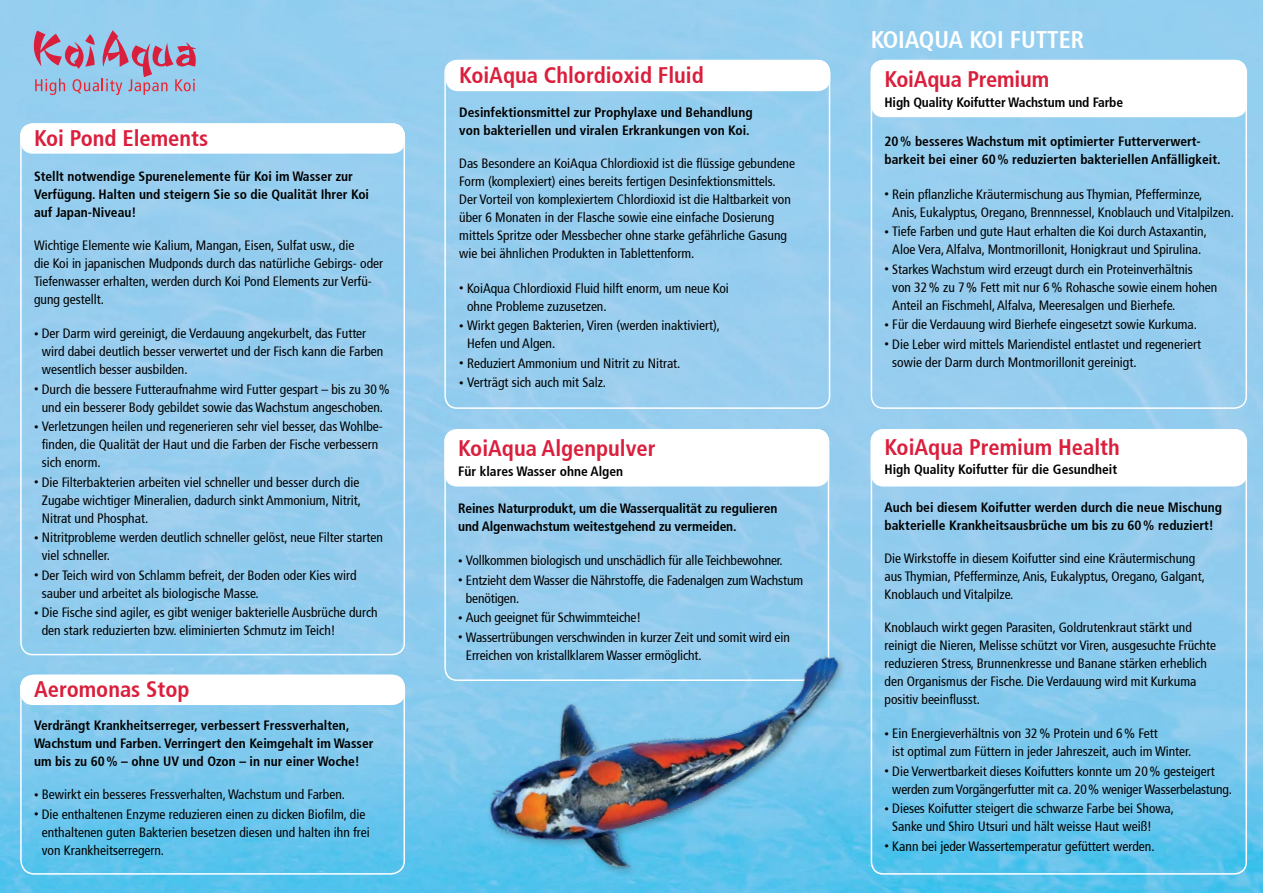
<style>
.page{position:relative;width:1263px;height:893px;background:#fff}
.page>*{position:absolute;margin:0;border:0;box-sizing:border-box;transform-origin:0 0}
.t1{font:700 condensed 24px "Frutiger 67";color:#fff}
.t2{font:700 condensed 22.5px "Frutiger 67";color:#da1f3d}
.t3{font:condensed 13.5px/18px "Frutiger 57";color:#000}
.t4{font:700 condensed 13.5px/18px "Frutiger 67";color:#000}
.s1{font-family:"Frutiger LT";font-size:9px}
</style>
<div class="page">
<img style="left:0;top:0;width:1263px;height:893px">
<svg style="left:34px;top:30px;width:163px;height:65px;background:#a6a3c3"></svg>
<div style="left:20px;top:675px;width:385px;height:30px;background:#fff;border-radius:13px"></div>
<div style="left:20px;top:123px;width:385px;height:31px;background:#fff;border-radius:13px"></div>
<div style="left:20px;top:123px;width:385px;height:532px;border:2px solid #fff;border-radius:12px"></div>
<div style="left:20px;top:675px;width:385px;height:200px;border:2px solid #fff;border-radius:14px"></div>
<div style="left:444px;top:60px;width:386px;height:349px;border:2px solid #fff;border-radius:12px"></div>
<div style="left:445px;top:60px;width:385px;height:31px;background:#fff;border-radius:13px"></div>
<div style="left:871px;top:429px;width:376px;height:57px;background:#fff;border-radius:13px"></div>
<div style="left:444px;top:429px;width:385px;height:57px;background:#fff;border-radius:13px"></div>
<div style="left:871px;top:60px;width:376px;height:57px;background:#fff;border-radius:13px"></div>
<div style="left:871px;top:60px;width:376px;height:349px;border:2px solid #fff;border-radius:12px"></div>
<img style="left:452px;top:604px;width:439px;height:289px">
<h2 class="t2" style="left:34px;top:125px;width:176px">Koi Pond Elements</h2>
<p class="t4" style="left:34px;top:167px;width:337px">Stellt notwendige Spurenelemente für Koi im Wasser zur<br>Verfügung. Halten und steigern Sie so die Qualität Ihrer Koi auf Japan-Niveau!</p>
<p class="t3" style="left:34px;top:236px;width:351px">Wichtige Elemente wie Kalium, Mangan, Eisen, Sulfat usw., die<br>die Koi in japanischen Mudponds durch das natürliche Gebirgs- oder Tiefenwasser erhalten, werden durch Koi Pond Elements zur Verfü&shy;gung gestellt.</p>
<p class="t3" style="left:42px;top:325px;width:343px;text-indent:-8px"><span class="s1">•</span> Der Darm wird gereinigt, die Verdauung angekurbelt, das Futter wird dabei deutlich besser verwertet und der Fisch kann die Farben wesentlich besser ausbilden.</p>
<p class="t3" style="left:34px;top:380px;width:357px;text-align:center"><span class="s1">•</span> Durch die bessere Futteraufnahme wird Futter gespart – bis zu 30% und ein besserer Body gebildet sowie das Wachstum angeschoben.</p>
<p class="t3" style="left:42px;top:418px;width:343px;text-indent:-8px"><span class="s1">•</span> Verletzungen heilen und regenerieren sehr viel besser, das Wohlbe&shy;finden, die Qualität der Haut und die Farben der Fische verbessern sich enorm.</p>
<p class="t3" style="left:42px;top:473px;width:321px;text-indent:-8px"><span class="s1">•</span> Die Filterbakterien arbeiten viel schneller und besser durch die<br>Zugabe wichtiger Mineralien, dadurch sinkt Ammonium, Nitrit,<br>Nitrat und Phosphat.</p>
<p class="t3" style="left:42px;top:529px;width:343px;text-indent:-8px"><span class="s1">•</span> Nitritprobleme werden deutlich schneller gelöst, neue Filter starten viel schneller.</p>
<p class="t3" style="left:42px;top:566px;width:316px;text-indent:-8px"><span class="s1">•</span> Der Teich wird von Schlamm befreit, der Boden oder Kies wird sauber und arbeitet als biologische Masse.</p>
<p class="t3" style="left:42px;top:604px;width:338px;text-indent:-8px"><span class="s1">•</span> Die Fische sind agiler, es gibt weniger bakterielle Ausbrüche durch den stark reduzierten bzw. eliminierten Schmutz im Teich!</p>
<h2 class="t2" style="left:34px;top:676px;width:157px">Aeromonas Stop</h2>
<p class="t4" style="left:34px;top:717px;width:341px">Verdrängt Krankheitserreger, verbessert Fressverhalten,<br>Wachstum und Farben. Verringert den Keimgehalt im Wasser um bis zu 60% – ohne UV und Ozon – in nur einer Woche!</p>
<p class="t3" style="left:34px;top:786px;width:313px"><span class="s1">•</span> Bewirkt ein besseres Fressverhalten, Wachstum und Farben.</p>
<p class="t3" style="left:42px;top:805px;width:330px;text-indent:-8px"><span class="s1">•</span> Die enthaltenen Enzyme reduzieren einen zu dicken Biofilm, die enthaltenen guten Bakterien besetzen diesen und halten ihn frei von Krankheitserregern.</p>
<h2 class="t2" style="left:459px;top:62px;width:246px">KoiAqua Chlordioxid Fluid</h2>
<p class="t4" style="left:459px;top:103px;width:295px">Desinfektionsmittel zur Prophylaxe und Behandlung von bakteriellen und viralen Erkrankungen von Koi.</p>
<p class="t3" style="left:459px;top:154px;width:337px">Das Besondere an KoiAqua Chlordioxid ist die flüssige gebundene Form (komplexiert) eines bereits fertigen Desinfektionsmittels.<br>Der Vorteil von komplexiertem Chlordioxid ist die Haltbarkeit von über 6 Monaten in der Flasche sowie eine einfache Dosierung mittels Spritze oder Messbecher ohne starke gefährliche Gasung wie bei ähnlichen Produkten in Tablettenform.</p>
<p class="t3" style="left:467px;top:279px;width:263px;text-indent:-8px"><span class="s1">•</span> KoiAqua Chlordioxid Fluid hilft enorm, um neue Koi ohne Probleme zuzusetzen.</p>
<p class="t3" style="left:467px;top:316px;width:255px;text-indent:-8px"><span class="s1">•</span> Wirkt gegen Bakterien, Viren (werden inaktiviert),<br>Hefen und Algen.</p>
<p class="t3" style="left:459px;top:354px;width:223px"><span class="s1">•</span> Reduziert Ammonium und Nitrit zu Nitrat.</p>
<p class="t3" style="left:459px;top:373px;width:148px"><span class="s1">•</span> Verträgt sich auch mit Salz.</p>
<h2 class="t2" style="left:458px;top:435px;width:199px">KoiAqua Algenpulver</h2>
<p class="t4" style="left:458px;top:462px;width:167px">Für klares Wasser ohne Algen</p>
<p class="t4" style="left:458px;top:499px;width:321px">Reines Naturprodukt, um die Wasserqualität zu regulieren und Algenwachstum weitestgehend zu vermeiden.</p>
<p class="t3" style="left:458px;top:552px;width:326px"><span class="s1">•</span> Vollkommen biologisch und unschädlich für alle Teichbewohner.</p>
<p class="t3" style="left:466px;top:571px;width:339px;text-indent:-8px"><span class="s1">•</span> Entzieht dem Wasser die Nährstoffe, die Fadenalgen zum Wachstum benötigen.</p>
<p class="t3" style="left:458px;top:609px;width:184px"><span class="s1">•</span> Auch geeignet für Schwimmteiche!</p>
<p class="t3" style="left:466px;top:628px;width:325px;text-indent:-8px"><span class="s1">•</span> Wassertrübungen verschwinden in kurzer Zeit und somit wird ein<br>Erreichen von kristallklarem Wasser ermöglicht.</p>
<h1 class="t1" style="left:871px;top:25px;width:215px">KOIAQUA KOI FUTTER</h1>
<h2 class="t2" style="left:884px;top:66px;width:166px">KoiAqua Premium</h2>
<p class="t4" style="left:884px;top:93px;width:240px">High Quality Koifutter Wachstum und Farbe</p>
<p class="t4" style="left:884px;top:133px;width:338px">20% besseres Wachstum mit optimierter Futterverwert&shy;barkeit bei einer 60% reduzierten bakteriellen Anfälligkeit.</p>
<p class="t3" style="left:892px;top:185px;width:343px;text-indent:-8px"><span class="s1">•</span> Rein pflanzliche Kräutermischung aus Thymian, Pfefferminze,<br>Anis, Eukalyptus, Oregano, Brennnessel, Knoblauch und Vitalpilzen.</p>
<p class="t3" style="left:884px;top:223px;width:324px;text-align:center"><span class="s1">•</span> Tiefe Farben und gute Haut erhalten die Koi durch Astaxantin,<br>Aloe Vera, Alfalva, Montmorillonit, Honigkraut und Spirulina.</p>
<p class="t3" style="left:892px;top:260px;width:327px;text-indent:-8px"><span class="s1">•</span> Starkes Wachstum wird erzeugt durch ein Proteinverhältnis<br>von 32% zu 7% Fett mit nur 6% Rohasche sowie einem hohen<br>Anteil an Fischmehl, Alfalva, Meeresalgen und Bierhefe.</p>
<p class="t3" style="left:884px;top:316px;width:314px"><span class="s1">•</span> Für die Verdauung wird Bierhefe eingesetzt sowie Kurkuma.</p>
<p class="t3" style="left:892px;top:335px;width:310px;text-indent:-8px"><span class="s1">•</span> Die Leber wird mittels Mariendistel entlastet und regeneriert sowie der Darm durch Montmorillonit gereinigt.</p>
<h2 class="t2" style="left:884px;top:434px;width:237px">KoiAqua Premium Health</h2>
<p class="t4" style="left:884px;top:461px;width:234px">High Quality Koifutter für die Gesundheit</p>
<p class="t4" style="left:884px;top:498px;width:339px">Auch bei diesem Koifutter werden durch die neue Mischung bakterielle Krankheitsausbrüche um bis zu 60% reduziert!</p>
<p class="t3" style="left:884px;top:549px;width:322px">Die Wirkstoffe in diesem Koifutter sind eine Kräutermischung aus Thymian, Pfefferminze, Anis, Eukalyptus, Oregano, Galgant,<br>Knoblauch und Vitalpilze.</p>
<p class="t3" style="left:884px;top:618px;width:333px">Knoblauch wirkt gegen Parasiten, Goldrutenkraut stärkt und reinigt die Nieren, Melisse schützt vor Viren, ausgesuchte Früchte reduzieren Stress, Brunnenkresse und Banane stärken erheblich den Organismus der Fische. Die Verdauung wird mit Kurkuma positiv beeinflusst.</p>
<p class="t3" style="left:892px;top:724px;width:300px;text-indent:-8px"><span class="s1">•</span> Ein Energieverhältnis von 32% Protein und 6% Fett<br>ist optimal zum Füttern in jeder Jahreszeit, auch im Winter.</p>
<p class="t3" style="left:892px;top:762px;width:341px;text-indent:-8px"><span class="s1">•</span> Die Verwertbarkeit dieses Koifutters konnte um 20% gesteigert werden zum Vorgängerfutter mit ca. 20% weniger Wasserbelastung.</p>
<p class="t3" style="left:892px;top:799px;width:283px;text-indent:-8px"><span class="s1">•</span> Dieses Koifutter steigert die schwarze Farbe bei Showa,<br>Sanke und Shiro Utsuri und hält weisse Haut weiß!</p>
<p class="t3" style="left:884px;top:837px;width:272px"><span class="s1">•</span> Kann bei jeder Wassertemperatur gefüttert werden.</p>
</div>
